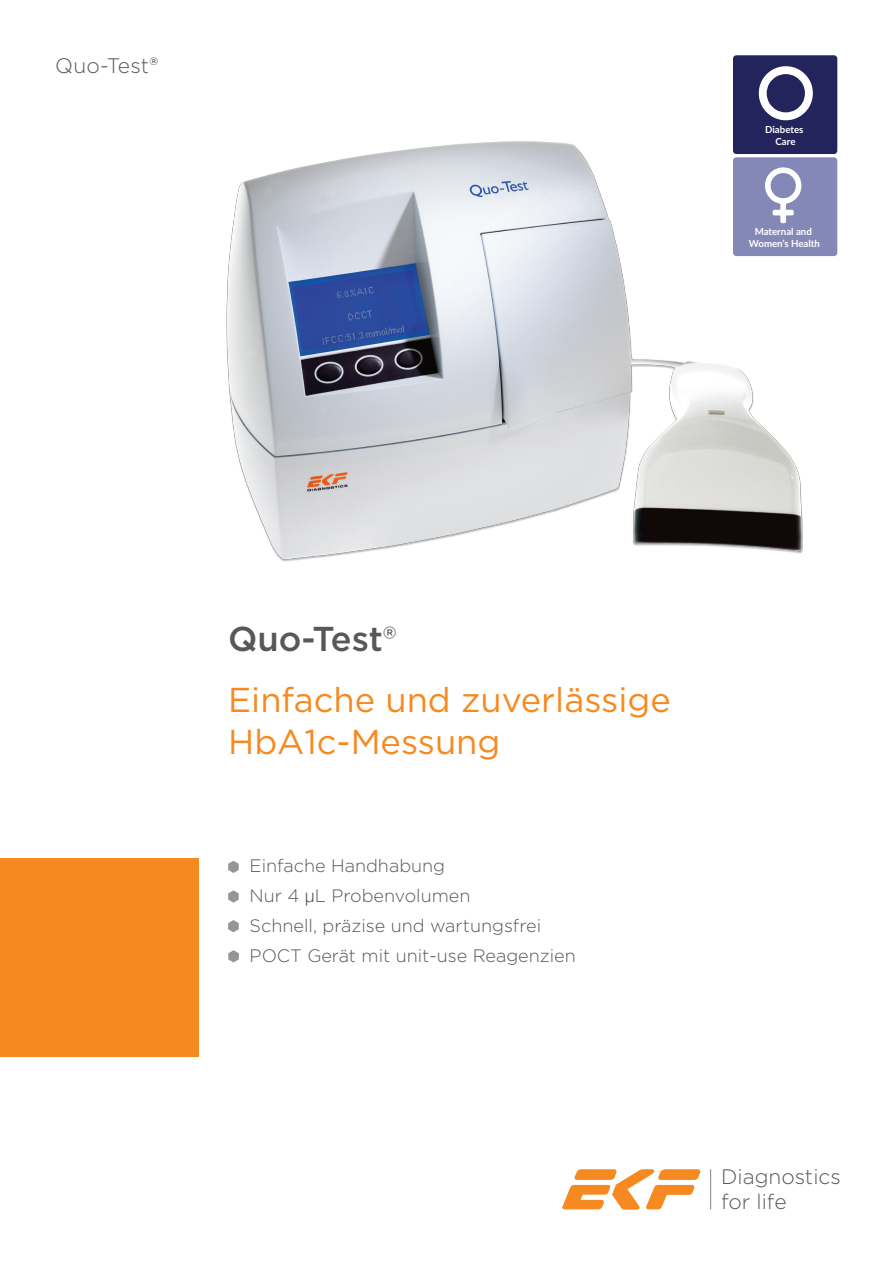
<style>
.page{position:relative;width:893px;height:1263px;background:#fff}
.page>*{position:absolute;margin:0;border:0;box-sizing:border-box;transform-origin:0 0}
.t1{font:34.5px/41.4px "Gotham";color:#f6891f}
.t2{font:500 34.5px "Gotham";color:#57585a}
.t3{font:300 21px "Gotham";letter-spacing:.01em;color:#57585a}
.t4{font:300 20.85px/25px "Gotham";color:#57585a}
.t5{font:300 18px/30px "Gotham";color:#57585a}
.t6{font:700 9.75px/11.6px "Lato";color:#fff;text-align:center}
.s1{font-weight:400;font-size:22.05px}
.s2{font-weight:400}
.s3{font-family:"Helvetica"}
</style>
<div class="page">
<div style="left:0;top:858px;width:199px;height:199px;background:#f6891f"></div>
<svg style="left:562px;top:1169px;width:139px;height:40px"></svg>
<hr style="left:710px;top:1169px;width:1px;height:40px;background:#808285">
<svg style="left:228px;top:861px;width:11px;height:12px"></svg>
<svg style="left:228px;top:890px;width:11px;height:13px"></svg>
<svg style="left:228px;top:920px;width:11px;height:12px"></svg>
<svg style="left:228px;top:950px;width:11px;height:12px"></svg>
<img style="left:226px;top:141px;width:577px;height:421px">
<div style="left:733px;top:55px;width:104px;height:99px;background:#24245d;border-radius:3px"></div>
<svg style="left:759px;top:66px;width:54px;height:54px"></svg>
<div style="left:733px;top:157px;width:104px;height:99px;background:#8488b7;border-radius:3px"></div>
<svg style="left:765px;top:167px;width:37px;height:57px"></svg>
<p class="t3" style="left:55px;top:52px;width:105px">Quo-Test<span class="s1">®</span></p>
<p class="t6" style="left:765px;top:123px;width:40px">Diabetes<br>Care</p>
<p class="t6" style="left:749px;top:225px;width:73px">Maternal and<br>Women’s Health</p>
<h1 class="t2" style="left:228px;top:616px;width:170px">Quo-Test<span class="s2">®</span></h1>
<h1 class="t1" style="left:228px;top:678px;width:444px">Einfache und zuverlässige<br>HbA1c-Messung</h1>
<p class="t5" style="left:250px;top:850px;width:328px">Einfache Handhabung<br>Nur 4 <span class="s3">µ</span>L Probenvolumen<br>Schnell, präzise und wartungsfrei<br>POCT Gerät mit unit-use Reagenzien</p>
<p class="t4" style="left:721px;top:1163px;width:121px">Diagnostics for life</p>
</div>
